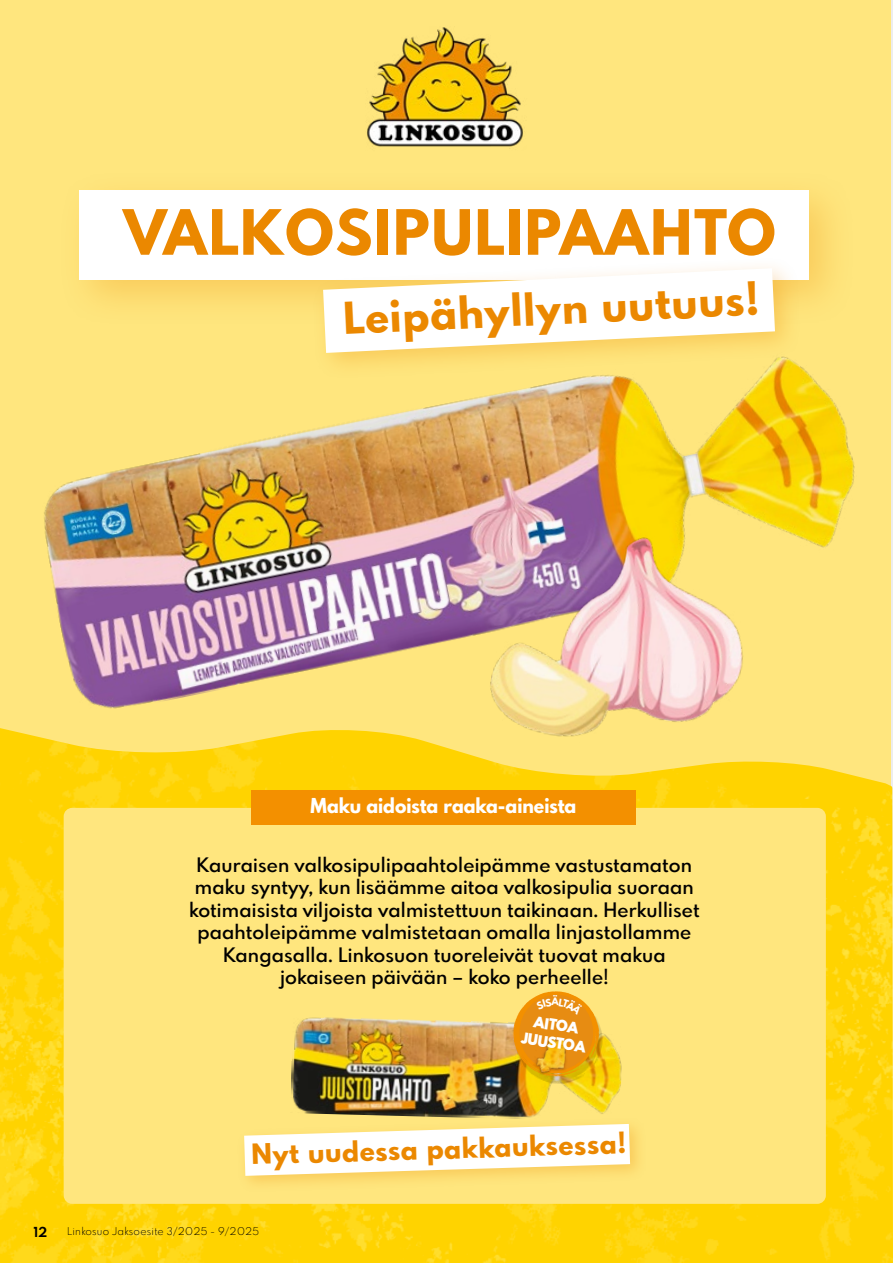
<style>
.page{position:relative;width:893px;height:1263px;background:#fff}
.page>*{position:absolute;margin:0;border:0;box-sizing:border-box;transform-origin:0 0}
.t1{font:800 60.9px "Spartan MB";letter-spacing:.03em;color:#eb8800}
.t2{font:800 42.75px "Spartan MB";color:#eb8800}
.t3{font:800 27.3px "Spartan MB";color:#eb8800}
.t4{font:800 20.1px "Spartan MB";color:#fff;scale:.95 1}
.t5{font:600 19.5px/22.5px "Spartan MB";letter-spacing:.01em;color:#000;text-align:center}
.t6{font:900 14.85px/17.9px "Spartan MB";color:#fff;text-align:center}
.t7{font:700 13.5px "Spartan MB";color:#000}
.t8{font:300 10.5px "Spartan MB";letter-spacing:.03em;color:#000}
</style>
<div class="page">
<div style="left:0;top:0;width:891px;height:829px;background:#ffe67e"></div>
<img style="left:0;top:727px;width:893px;height:536px">
<img style="left:367px;top:27px;width:156px;height:122px">
<div style="left:64px;top:808px;width:762px;height:396px;background:#ffe67e;border-radius:9px"></div>
<div style="left:251px;top:791px;width:385px;height:34px;background:#f39000"></div>
<div style="left:58px;top:168px;width:798px;height:160px;background:#eb8800;opacity:.29"></div>
<div style="left:80px;top:190px;width:729px;height:90px;background:#fff"></div>
<div style="left:311px;top:257px;width:491px;height:124px;background:#eb8800;opacity:.29"></div>
<svg style="left:323px;top:268px;width:452px;height:56px"></svg>
<img style="left:44px;top:324px;width:812px;height:385px">
<img style="left:291px;top:1017px;width:331px;height:99px">
<div style="left:515px;top:997px;width:88px;height:87px;background:#000;opacity:.15"></div>
<img style="left:531px;top:1077px;width:37px;height:3px">
<img style="left:479px;top:489px;width:290px;height:305px">
<div style="left:236px;top:1116px;width:411px;height:78px;background:#eb8800;opacity:.29"></div>
<svg style="left:244px;top:1124px;width:386px;height:52px;background:#fef7de"></svg>
<svg style="left:512px;top:991px;width:87px;height:86px;background:#e79d1c"></svg>
<h1 class="t1" style="left:123px;top:189px;width:654px">VALKOSIPULIPAAHTO</h1>
<h2 class="t2" style="left:342px;top:289px;width:418px;rotate:-3deg">Leipähyllyn uutuus!</h2>
<p class="t4" style="left:311px;top:792px;width:281px">Maku aidoista raaka-aineista</p>
<p class="t5" style="left:189px;top:853px;width:512px">Kauraisen valkosipulipaahtoleipämme vastustamaton maku syntyy, kun lisäämme aitoa valkosipulia suoraan kotimaisista viljoista valmistettuun taikinaan. Herkulliset paahtoleipämme valmistetaan omalla linjastollamme Kangasalla. Linkosuon tuoreleivät tuovat makua jokaiseen päivään – koko perheelle!</p>
<p class="t6" style="left:526px;top:1012px;width:66px;rotate:9deg">AITOA<br>JUUSTOA</p>
<h3 class="t3" style="left:251px;top:1136px;width:376px;rotate:-2deg">Nyt uudessa pakkauksessa!</h3>
<p class="t7" style="left:33px;top:1222px;width:16px">12</p>
<p class="t8" style="left:67px;top:1224px;width:194px">Linkosuo Jaksoesite 3/2025 - 9/2025</p>
</div>
